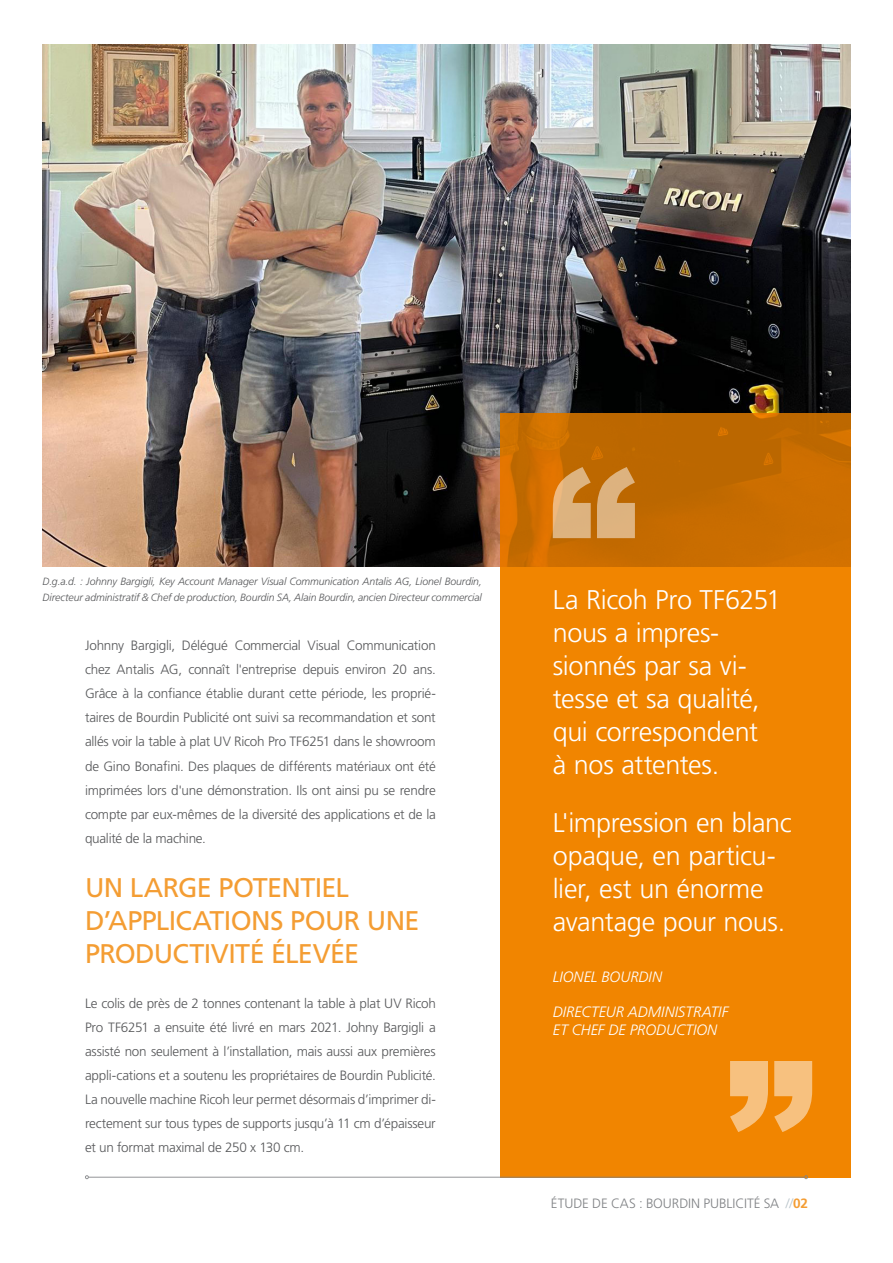
<style>
.page{position:relative;width:893px;height:1263px;background:#fff}
.page>*{position:absolute;margin:0;border:0;box-sizing:border-box;transform-origin:0 0}
.t1{font:300 27px/33px "Frutiger LT Std";letter-spacing:-.01em;color:#fff}
.t2{font:27px/33px "Frutiger LT Std";letter-spacing:-.025em;color:#f49d33}
.attribution{font:italic 300 15px/18px "Frutiger LT Std";color:#fff}
.t3{font:300 13.5px/24px "Frutiger LT Std";letter-spacing:-.02em;color:#57585a;text-align:justify}
.t4{font:300 13.5px "Frutiger LT Std";letter-spacing:-.005em;color:#808285}
.t5{font:italic 300 10.5px/16.5px "Frutiger LT Std";letter-spacing:-.01em;color:#57585a}
.s1{color:#bac5cb}
.s2{font-weight:700;color:#f49d33}
</style>
<div class="page">
<img style="left:43px;top:45px;width:807px;height:522px">
<svg style="left:500px;top:414px;width:350px;height:153px;background:#c66b00"></svg>
<div style="left:500px;top:567px;width:350px;height:611px;background:#f18500"></div>
<svg style="left:730px;top:1061px;width:82px;height:71px"></svg>
<svg style="left:553px;top:467px;width:82px;height:71px;background:#d59d59"></svg>
<hr style="left:88px;top:1177px;width:716px;height:1px;background:#808285">
<svg style="left:85px;top:1175px;width:4px;height:4px"></svg>
<svg style="left:804px;top:1175px;width:4px;height:4px"></svg>
<p class="t5" style="left:43px;top:573px;width:441px">D.g.a.d. : Johnny Bargigli, Key Account Manager Visual Communication Antalis AG, Lionel Bourdin,<br>Directeur administratif &amp; Chef de production, Bourdin SA, Alain Bourdin, ancien Directeur commercial</p>
<p class="t3" style="left:85px;top:634px;width:352px">Johnny Bargigli, Délégué Commercial Visual Communication chez Antalis AG, connaît l'entreprise depuis environ 20 ans.<br>Grâce à la confiance établie durant cette période, les proprié&shy;taires de Bourdin Publicité ont suivi sa recommandation et sont allés voir la table à plat UV Ricoh Pro TF6251 dans le showroom de Gino Bonafini. Des plaques de différents matériaux ont été imprimées lors d'une démonstration. Ils ont ainsi pu se rendre compte par eux-mêmes de la diversité des applications et de la qualité de la machine.</p>
<p class="t2" style="left:85px;top:871px;width:336px">UN LARGE POTENTIEL<br>D’APPLICATIONS POUR UNE<br>PRODUCTIVITÉ ÉLEVÉE</p>
<p class="t3" style="left:85px;top:991px;width:352px">Le colis de près de 2 tonnes contenant la table à plat UV Ricoh Pro TF6251 a ensuite été livré en mars 2021. Johny Bargigli a assisté non seulement à l’installation, mais aussi aux premières appli-cations et a soutenu les propriétaires de Bourdin Publicité.<br>La nouvelle machine Ricoh leur permet désormais d’imprimer di&shy;rectement sur tous types de supports jusqu’à 11 cm d’épaisseur et un format maximal de 250 x 130 cm.</p>
<p class="t1" style="left:553px;top:583px;width:230px">La Ricoh Pro TF6251 nous a impres&shy;sionnés par sa vi&shy;tesse et sa qualité, qui correspondent<br>à nos attentes.</p>
<p class="t1" style="left:553px;top:807px;width:241px">L'impression en blanc opaque, en particu&shy;lier, est un énorme avantage pour nous.</p>
<p class="attribution" style="left:553px;top:968px;width:111px">LIONEL BOURDIN</p>
<p class="attribution" style="left:553px;top:1003px;width:177px">DIRECTEUR ADMINISTRATIF<br>ET CHEF DE PRODUCTION</p>
<p class="t4" style="left:551px;top:1195px;width:259px">ÉTUDE DE CAS : BOURDIN PUBLICITÉ SA <span class="s1">//</span><span class="s2">02</span></p>
</div>
